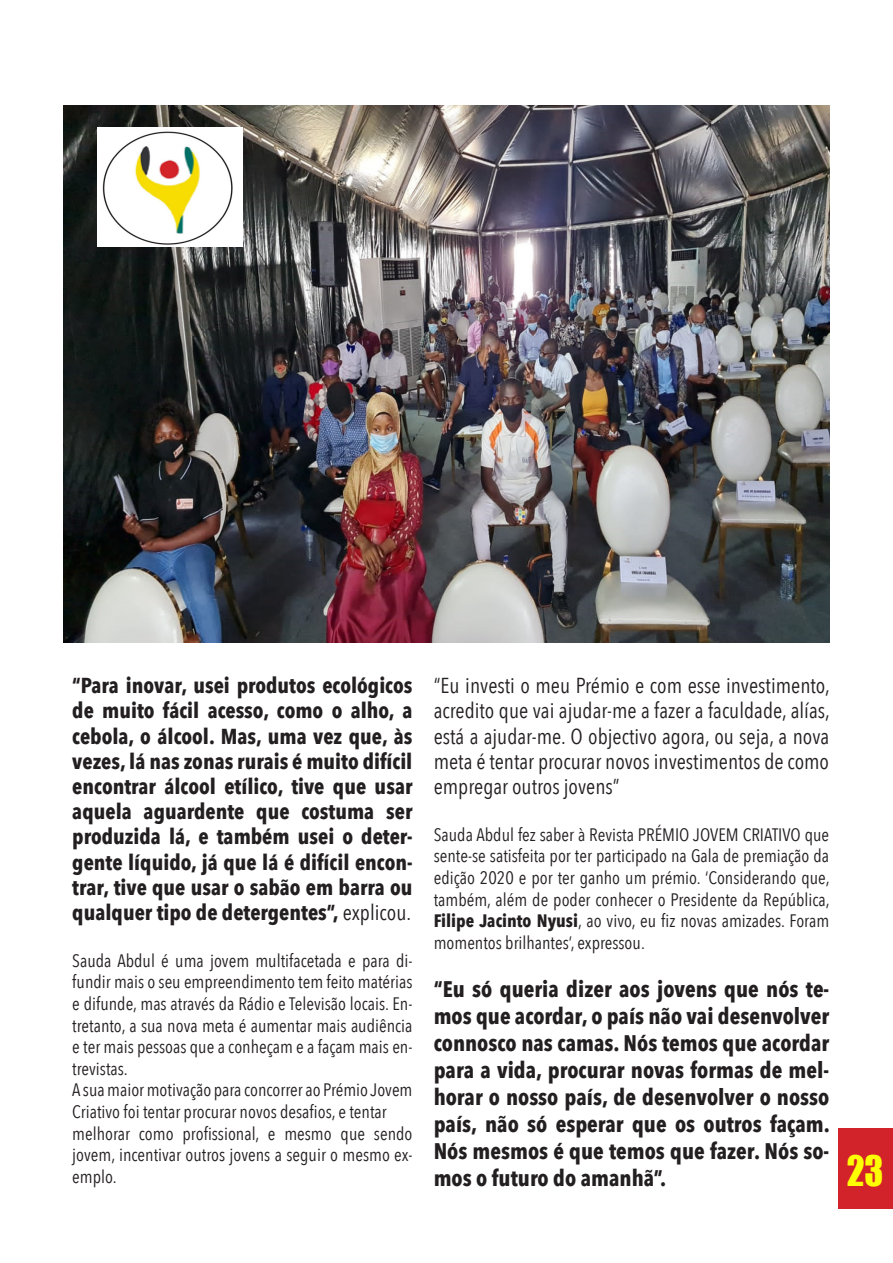
<style>
.page{position:relative;width:893px;height:1263px;background:#fff}
.page>*{position:absolute;margin:0;border:0;box-sizing:border-box;transform-origin:0 0}
.t1{font:38.7px "Impact";color:#ffff04;scale:.92 1}
.t2{font:700 22.5px/27px "Avenir Next Condensed";color:#231f20;text-align:justify}
.t3{font:700 21.6px/25.2px "Avenir Next Condensed";color:#231f20;text-align:justify}
.t4{font:21.6px/25.2px "Avenir Next Condensed";color:#231f20;text-align:justify}
.t5{font:18px/21.6px "Avenir Next Condensed";color:#231f20;text-align:justify}
.s1{font-weight:400}
.s2{font-weight:700}
</style>
<div class="page">
<svg style="left:775px;top:445px;width:55px;height:198px"></svg>
<img style="left:64px;top:105px;width:765px;height:537px">
<img style="left:98px;top:128px;width:144px;height:118px">
<div style="left:839px;top:1129px;width:54px;height:80px;background:#d2232a"></div>
<p class="t3" style="left:72px;top:673px;width:342px">“Para inovar, usei produtos ecológicos de muito fácil acesso, como o alho, a cebola, o álcool. Mas, uma vez que, às vezes, lá nas zonas rurais é muito difícil encontrar álcool etílico, tive que usar aquela aguardente que costuma ser produzida lá, e também usei o deter&shy;gente líquido, já que lá é difícil encon&shy;trar, tive que usar o sabão em barra ou qualquer tipo de detergentes”, <span class="s1">explicou.</span></p>
<p class="t5" style="left:72px;top:949px;width:342px">Sauda Abdul é uma jovem multifacetada e para di&shy;fundir mais o seu empreendimento tem feito matérias e difunde, mas através da Rádio e Televisão locais. En&shy;tretanto, a sua nova meta é aumentar mais audiência e ter mais pessoas que a conheçam e a façam mais en&shy;trevistas.</p>
<p class="t5" style="left:72px;top:1078px;width:342px">A sua maior motivação para concorrer ao Prémio Jovem<br>Criativo foi tentar procurar novos desafios, e tentar</p>
<p class="t5" style="left:72px;top:1122px;width:342px">melhorar como profissional, e mesmo que sendo jovem, incentivar outros jovens a seguir o mesmo ex&shy;emplo.</p>
<p class="t4" style="left:434px;top:672px;width:398px">“Eu investi o meu Prémio e com esse investimento, acredito que vai ajudar-me a fazer a faculdade, alías, está a ajudar-me. O objectivo agora, ou seja, a nova meta é tentar procurar novos investimentos de como empregar outros jovens”</p>
<p class="t5" style="left:434px;top:823px;width:397px">Sauda Abdul fez saber à Revista PRÉMIO JOVEM CRIATIVO que sente-se satisfeita por ter participado na Gala de premiação da edição 2020 e por ter ganho um prémio. ‘Considerando que, também, além de poder conhecer o Presidente da República, <span class="s2">Filipe Jacinto Nyusi</span>, ao vivo, eu fiz novas amizades. Foram momentos brilhantes’, expressou.</p>
<p class="t2" style="left:434px;top:976px;width:398px">“Eu só queria dizer aos jovens que nós te&shy;mos que acordar, o país não vai desenvolver connosco nas camas. Nós temos que acordar para a vida, procurar novas formas de mel&shy;horar o nosso país, de desenvolver o nosso país, não só esperar que os outros façam.<br>Nós mesmos é que temos que fazer. Nós so&shy;mos o futuro do amanhã”.</p>
<p class="t1" style="left:847px;top:1141px;width:41px">23</p>
</div>
